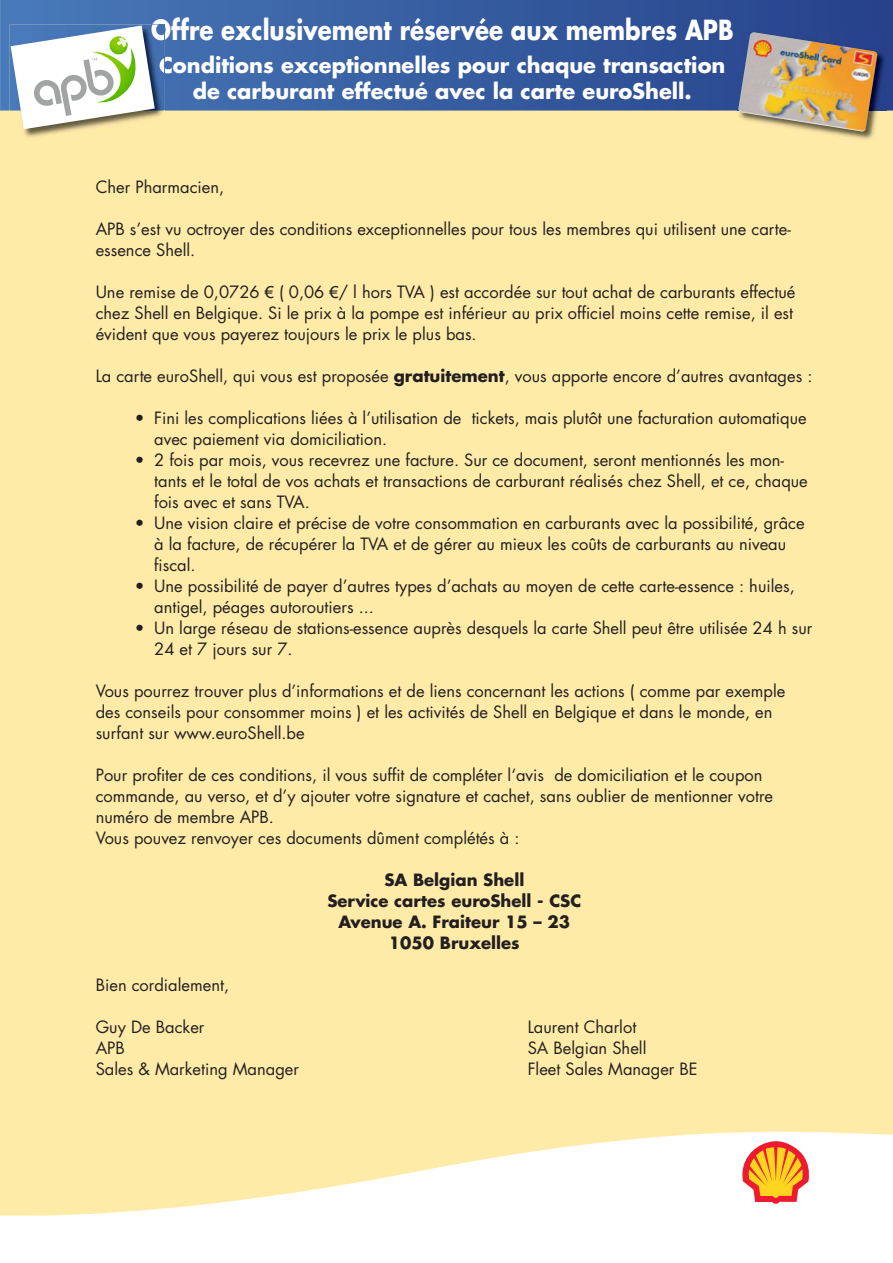
<style>
.page{position:relative;width:893px;height:1263px;background:#fff}
.page>*{position:absolute;margin:0;border:0;box-sizing:border-box;transform-origin:0 0}
.t1{font:700 27px "Futura";color:#fff;scale:.85 1}
.t2{font:700 21px/25.2px "Futura";color:#fff;text-align:center}
.t3{font:16.5px/21px "Futura";color:#231f20}
.t4{font:700 16.5px/21px "Futura";color:#231f20;text-align:center}
.s1{font-family:"Arial"}
.s2{font-weight:700}
</style>
<div class="page">
<div style="left:0;top:0;width:893px;height:1233px;background:#ffeba8"></div>
<svg style="left:0;top:0;width:893px;height:111px;background:#375da0"></svg>
<img style="left:737px;top:31px;width:150px;height:109px">
<img style="left:738px;top:32px;width:139px;height:100px">
<svg style="left:0;top:1132px;width:893px;height:101px;fill:#fff"></svg>
<svg style="left:737px;top:1131px;width:76px;height:74px;background:#fab782"></svg>
<img style="left:10px;top:25px;width:154px;height:112px">
<img style="left:151px;top:25px;width:13px;height:15px">
<img style="left:160px;top:56px;width:4px;height:23px">
<img style="left:160px;top:58px;width:4px;height:15px">
<svg style="left:11px;top:26px;width:144px;height:103px;background:#cdd6d0"></svg>
<h1 class="t1" style="left:151px;top:12px;width:687px">Offre exclusivement réservée aux membres APB</h1>
<p class="t2" style="left:159px;top:53px;width:568px">Conditions exceptionnelles pour chaque transaction de carburant effectué avec la carte euroShell.</p>
<p class="t3" style="left:96px;top:177px;width:130px">Cher Pharmacien,</p>
<p class="t3" style="left:96px;top:219px;width:697px">APB s’est vu octroyer des conditions exceptionnelles pour tous les membres qui utilisent une carte&shy;essence Shell.</p>
<p class="t3" style="left:96px;top:282px;width:701px">Une remise de 0,0726 <span class="s1">€</span> ( 0,06 <span class="s1">€</span>/ l hors TVA ) est accordée sur tout achat de carburants effectué chez Shell en Belgique. Si le prix à la pompe est inférieur au prix officiel moins cette remise, il est évident que vous payerez toujours le prix le plus bas.</p>
<p class="t3" style="left:96px;top:366px;width:718px">La carte euroShell, qui vous est proposée <span class="s2">gratuitement</span>, vous apporte encore d’autres avantages :</p>
<p class="t3" style="left:154px;top:408px;width:654px;text-indent:-20px">• Fini les complications liées à l’utilisation de tickets, mais plutôt une facturation automatique avec paiement via domiciliation.</p>
<p class="t3" style="left:154px;top:450px;width:655px;text-indent:-20px">• 2 fois par mois, vous recevrez une facture. Sur ce document, seront mentionnés les mon&shy;tants et le total de vos achats et transactions de carburant réalisés chez Shell, et ce, chaque fois avec et sans TVA.</p>
<p class="t3" style="left:154px;top:513px;width:652px;text-indent:-20px">• Une vision claire et précise de votre consommation en carburants avec la possibilité, grâce à la facture, de récupérer la TVA et de gérer au mieux les coûts de carburants au niveau fiscal.</p>
<p class="t3" style="left:154px;top:576px;width:642px;text-indent:-20px">• Une possibilité de payer d’autres types d’achats au moyen de cette carte-essence : huiles, antigel, péages autoroutiers ...</p>
<p class="t3" style="left:154px;top:618px;width:660px;text-indent:-20px">• Un large réseau de stations-essence auprès desquels la carte Shell peut être utilisée 24 h sur<br>24 et 7 jours sur 7.</p>
<p class="t3" style="left:96px;top:681px;width:691px">Vous pourrez trouver plus d’informations et de liens concernant les actions ( comme par exemple des conseils pour consommer moins ) et les activités de Shell en Belgique et dans le monde, en surfant sur www.euroShell.be</p>
<p class="t3" style="left:96px;top:765px;width:679px">Pour profiter de ces conditions, il vous suffit de compléter l‘avis de domiciliation et le coupon commande, au verso, et d’y ajouter votre signature et cachet, sans oublier de mentionner votre numéro de membre APB.<br>Vous pouvez renvoyer ces documents dûment complétés à :</p>
<p class="t4" style="left:327px;top:869px;width:255px">SA Belgian Shell<br>Service cartes euroShell - CSC<br>Avenue A. Fraiteur 15 – 23<br>1050 Bruxelles</p>
<p class="t3" style="left:96px;top:975px;width:135px">Bien cordialement,</p>
<p class="t3" style="left:96px;top:1017px;width:110px">Guy De Backer</p>
<p class="t3" style="left:528px;top:1017px;width:110px">Laurent Charlot</p>
<p class="t3" style="left:96px;top:1038px;width:31px">APB</p>
<p class="t3" style="left:528px;top:1038px;width:120px">SA Belgian Shell</p>
<p class="t3" style="left:96px;top:1059px;width:205px">Sales &amp; Marketing Manager</p>
<p class="t3" style="left:528px;top:1059px;width:171px">Fleet Sales Manager BE</p>
</div>
